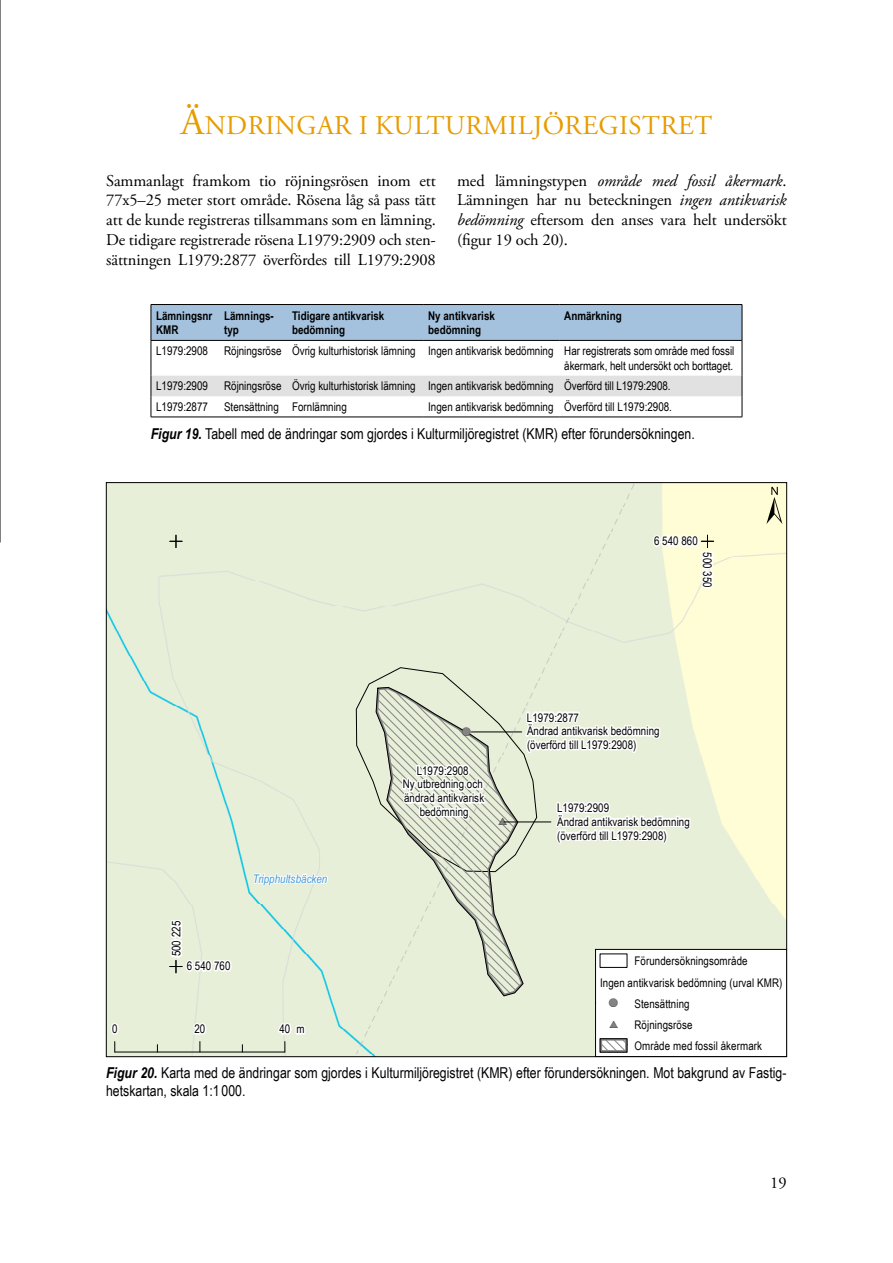
<style>
.page{position:relative;width:893px;height:1263px;background:#fff}
.page>*{position:absolute;margin:0;border:0;box-sizing:border-box;transform-origin:0 0}
.t1{font:52.8px "ESRI North";color:#000}
.t2{font:27px "Adobe Garamond Pro";letter-spacing:.015em;color:#e79c00}
.t3{font:16.5px/19.8px "Adobe Garamond Pro";letter-spacing:-.01em;color:#000;text-align:justify}
.t4{font:15px/18px "Arial Narrow";color:#000}
.t5{font:12.3px "ESRI Default Marker";color:#838383}
.t6{font:12px/14.4px "Arial Narrow";color:#000;text-align:right}
.t7{font:700 12px/14.4px "Arial Narrow";color:#000}
.t8{font:11.85px/13.8px "Arial Narrow";color:#000}
.t9{font:italic 11.85px "Arial Narrow";color:#439ad6}
.s1{font-size:37.5px}
.s2{font-style:italic}
.s3{font-weight:700;font-style:italic}
.s4{color:#000}
</style>
<div class="page">
<svg style="left:0;top:0;width:1px;height:542px"></svg>
<div style="left:152px;top:305px;width:590px;height:35px;background:#a4c2dd"></div>
<svg style="left:152px;top:341px;width:590px;height:35px"></svg>
<hr style="left:151px;top:340px;width:68px;height:1px;background:#000">
<hr style="left:219px;top:340px;width:68px;height:1px;background:#000">
<hr style="left:287px;top:340px;width:136px;height:1px;background:#000">
<hr style="left:423px;top:340px;width:136px;height:1px;background:#000">
<hr style="left:559px;top:340px;width:183px;height:1px;background:#000">
<hr style="left:151px;top:304px;width:68px;height:1px;background:#000">
<hr style="left:151px;top:305px;width:1px;height:35px;background:#000">
<hr style="left:219px;top:304px;width:68px;height:1px;background:#000">
<hr style="left:287px;top:304px;width:136px;height:1px;background:#000">
<hr style="left:423px;top:304px;width:136px;height:1px;background:#000">
<hr style="left:559px;top:304px;width:183px;height:1px;background:#000">
<hr style="left:742px;top:305px;width:1px;height:35px;background:#000">
<hr style="left:151px;top:341px;width:1px;height:35px;background:#000">
<hr style="left:742px;top:341px;width:1px;height:35px;background:#000">
<svg style="left:151px;top:376px;width:592px;height:41px"></svg>
<hr style="left:151px;top:417px;width:68px;height:1px;background:#000">
<hr style="left:219px;top:417px;width:68px;height:1px;background:#000">
<hr style="left:287px;top:417px;width:136px;height:1px;background:#000">
<hr style="left:423px;top:417px;width:136px;height:1px;background:#000">
<hr style="left:559px;top:417px;width:183px;height:1px;background:#000">
<img style="left:108px;top:484px;width:677px;height:571px">
<svg style="left:170px;top:535px;width:12px;height:13px"></svg>
<svg style="left:252px;top:870px;width:77px;height:17px"></svg>
<hr style="left:115px;top:1052px;width:170px;height:1px;background:#000">
<svg style="left:109px;top:1020px;width:11px;height:32px"></svg>
<svg style="left:191px;top:1021px;width:18px;height:31px"></svg>
<svg style="left:275px;top:1015px;width:32px;height:37px"></svg>
<svg style="left:356px;top:667px;width:429px;height:388px"></svg>
<hr style="left:471px;top:732px;width:51px;height:1px;background:#000">
<hr style="left:504px;top:822px;width:47px;height:1px;background:#000">
<svg style="left:648px;top:527px;width:67px;height:64px"></svg>
<svg style="left:169px;top:918px;width:64px;height:64px"></svg>
<h2 class="t2" style="left:181px;top:109px;width:533px"><span class="s1">Ä</span>NDRINGAR I KULTURMILJÖREGISTRET</h2>
<p class="t3" style="left:106px;top:171px;width:331px">Sammanlagt framkom tio röjningsrösen inom ett 77x5–25 meter stort område. Rösena låg så pass tätt att de kunde registreras tillsammans som en lämning.<br>De tidigare registrerade rösena L1979:2909 och sten&shy;sättningen L1979:2877 överfördes till L1979:2908</p>
<p class="t3" style="left:457px;top:171px;width:331px">med lämningstypen <span class="s2">område med fossil åkermark</span>.<br>Lämningen har nu beteckningen <span class="s2">ingen antikvarisk bedömning</span> eftersom den anses vara helt undersökt (figur 19 och 20).</p>
<p class="t7" style="left:156px;top:308px;width:58px">Lämningsnr<br>KMR</p>
<p class="t7" style="left:224px;top:308px;width:51px">Lämnings&shy;typ</p>
<p class="t7" style="left:292px;top:308px;width:94px">Tidigare antikvarisk bedömning</p>
<p class="t7" style="left:428px;top:308px;width:68px">Ny antikvarisk bedömning</p>
<p class="t7" style="left:564px;top:308px;width:59px">Anmärkning</p>
<p class="t6" style="left:156px;top:343px;width:53px">L1979:2908</p>
<p class="t6" style="left:224px;top:343px;width:512px">Röjningsröse Övrig kulturhistorisk lämning Ingen antikvarisk bedömning Har registrerats som område med fossil åkermark, helt undersökt och borttaget.</p>
<p class="t6" style="left:156px;top:378px;width:53px">L1979:2909</p>
<p class="t6" style="left:224px;top:378px;width:448px">Röjningsröse Övrig kulturhistorisk lämning Ingen antikvarisk bedömning Överförd till L1979:2908.</p>
<p class="t6" style="left:156px;top:399px;width:53px">L1979:2877</p>
<p class="t6" style="left:224px;top:399px;width:124px">Stensättning Fornlämning</p>
<p class="t6" style="left:428px;top:399px;width:245px">Ingen antikvarisk bedömning Överförd till L1979:2908.</p>
<p class="t4" style="left:151px;top:424px;width:545px"><span class="s3">Figur 19.</span> Tabell med de ändringar som gjordes i Kulturmiljöregistret (KMR) efter förundersökningen.</p>
<p class="t8" style="left:654px;top:534px;width:45px">6 540 860</p>
<p class="t8" style="left:715px;top:552px;width:37px;rotate:90deg">500 350</p>
<h1 class="t1" style="left:766px;top:475px;width:17px">±</h1>
<p class="t9" style="left:253px;top:870px;width:76px">Tripphultsbäcken</p>
<p class="t5" style="left:462px;top:724px;width:10px">!<span class="s4">(</span></p>
<p class="t8" style="left:403px;top:763px;width:83px;text-align:center">L1979:2908<br>Ny utbredning och ändrad antikvarisk bedömning</p>
<p class="t5" style="left:498px;top:813px;width:10px">#<span class="s4">*</span></p>
<p class="t8" style="left:527px;top:710px;width:134px">L1979:2877<br>Ändrad antikvarisk bedömning (överförd till L1979:2908)</p>
<p class="t8" style="left:557px;top:800px;width:134px">L1979:2909<br>Ändrad antikvarisk bedömning (överförd till L1979:2908)</p>
<p class="t8" style="left:169px;top:956px;width:37px;rotate:-90deg">500 225</p>
<p class="t8" style="left:187px;top:959px;width:45px">6 540 760</p>
<p class="t8" style="left:112px;top:1021px;width:7px">0</p>
<p class="t8" style="left:194px;top:1021px;width:12px">20</p>
<p class="t8" style="left:279px;top:1021px;width:27px">40 m</p>
<p class="t8" style="left:600px;top:950px;width:184px;line-height:21px;text-align:center">Förundersökningsområde<br>Ingen antikvarisk bedömning (urval KMR)</p>
<p class="t5" style="left:609px;top:996px;width:10px">!<span class="s4">(</span></p>
<p class="t8" style="left:635px;top:996px;width:57px">Stensättning</p>
<p class="t5" style="left:609px;top:1016px;width:10px">#<span class="s4">*</span></p>
<p class="t8" style="left:635px;top:1013px;width:129px;line-height:21.3px">Röjningsröse<br>Område med fossil åkermark</p>
<p class="t4" style="left:106px;top:1063px;width:682px"><span class="s3">Figur 20.</span> Karta med de ändringar som gjordes i Kulturmiljöregistret (KMR) efter förundersökningen. Mot bakgrund av Fastig&shy;hetskartan, skala 1:1 000.</p>
<p class="t3" style="left:770px;top:1173px;width:18px">19</p>
</div>
